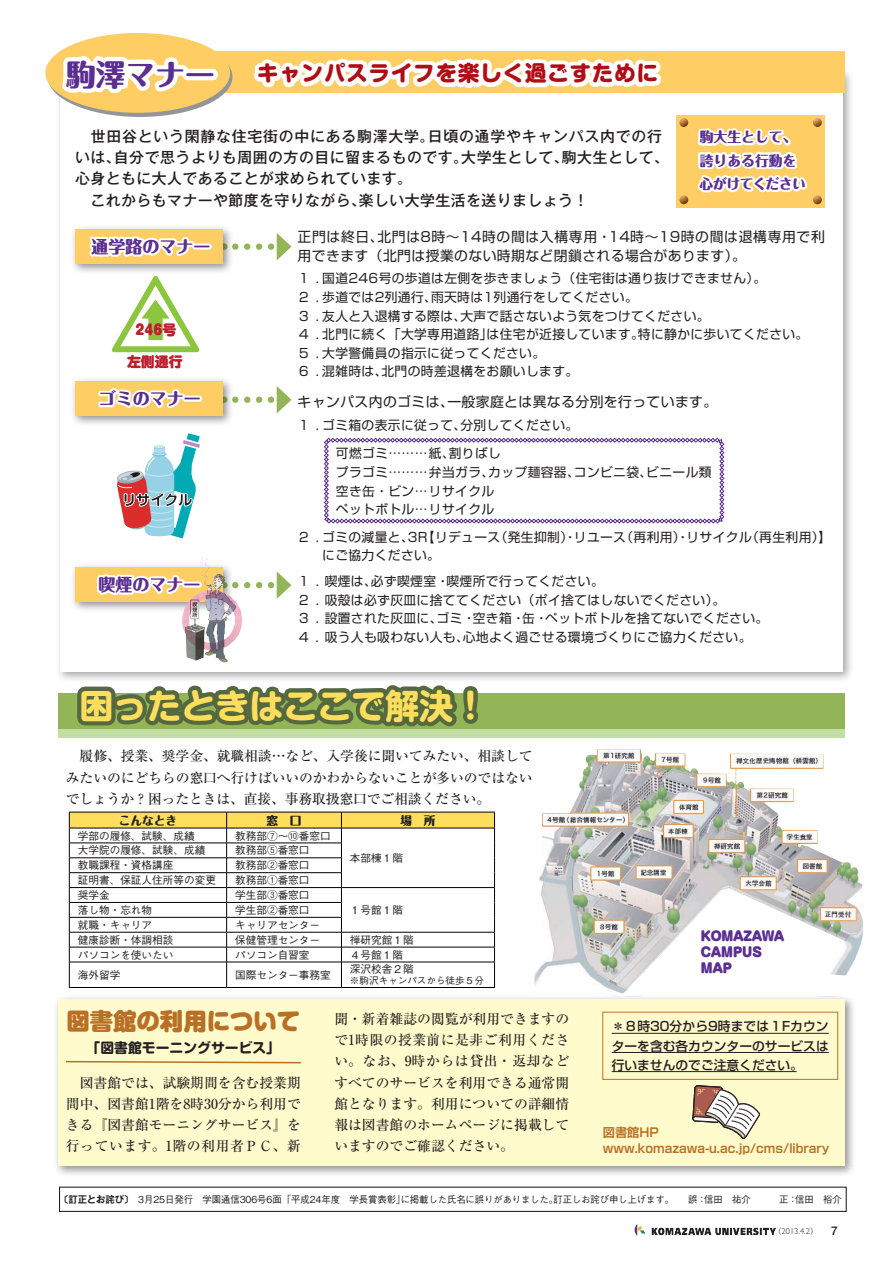
<style>
.page{position:relative;width:893px;height:1263px;background:#fff}
.page>*{position:absolute;margin:0;border:0;box-sizing:border-box;transform-origin:0 0}
.t1{font:700 34.05px "Shin M Go Pro";color:#ffde5d}
.t2{font:800 29.7px "Maru Fo Pro";color:#5b2e91}
.t3{font:900 23.4px "Shin M Go Pro";color:#b97026}
.t4{font:800 21.3px "Shin M Go Pro";letter-spacing:.05em;color:#b00d15}
.t5{font:800 16.95px "Maru Fo Pro";color:#5b2e91}
.t6{font:500 14.85px/21.3px "Gothic MB101 Pro";letter-spacing:.035em;color:#231f20}
.t7{font:14.7px "Shin M Go Pro Ultra 90 pv RKSJ H";letter-spacing:-.04em;color:#231f20}
.t8{font:500 13.8px/21.3px "Ryumin Pro";color:#231f20;text-align:justify}
.t9{font:13.8px "Shin Go Pro";letter-spacing:.03em;color:#231f20}
.t10{font:13.8px "Shin Go Pro";letter-spacing:.05em;color:#231f20}
.t11{font:800 13.8px/23.4px "Maru Fo Pro";color:#5b2e91}
.t12{font:700 13.8px "Shin M Go Pro";color:#231f20}
.t13{font:13.8px "Shin M Go Pro Ultra 90 pv RKSJ H";color:#be1d2c}
.t14{font:12.75px/18.6px "Shin Go Pro";letter-spacing:.03em;color:#231f20}
.t15{font:500 12.75px/19.2px "Shin Go Pro";color:#231f20;text-align:justify}
.t16{font:900 12.75px/15.9px "Shin M Go Pro";letter-spacing:-.05em;color:#5b2e91}
.t17{font:700 12.15px/15.9px "Shin Go Pro De";color:#b97026}
.t18{font:800 11.7px "Maru Fo Pro";color:#231f20}
.t19{font:500 10.65px "Gothic BBB Pro";color:#231f20}
.t20{font:500 9.6px "Gothic BBB Pro";letter-spacing:-.005em;color:#231f20}
.t21{font:300 8.55px "Gill Sans";color:#231f20}
.s1{font-family:"Gothic MB101 Pro De";font-weight:700}
.s2{font-family:"Shin Go Pro";font-size:7.5px}
.s3{font-family:"Helvetica Neue";font-weight:500;font-size:12px}
</style>
<div class="page">
<div style="left:58px;top:693px;width:787px;height:44px;background:#94b557"></div>
<div style="left:58px;top:729px;width:787px;height:8px;background:#c3dfa4"></div>
<svg style="left:77px;top:685px;width:401px;height:42px"></svg>
<div style="left:53px;top:994px;width:803px;height:183px;background:#231f20;opacity:.5"></div>
<div style="left:58px;top:999px;width:787px;height:167px;background:#fffbcc"></div>
<svg style="left:691px;top:1086px;width:70px;height:55px"></svg>
<svg style="left:64px;top:1060px;width:238px;height:4px"></svg>
<hr style="left:612px;top:1033px;width:217px;height:1px;background:#231f20">
<hr style="left:612px;top:1052px;width:217px;height:1px;background:#231f20">
<hr style="left:612px;top:1071px;width:185px;height:1px;background:#231f20">
<div style="left:602px;top:1012px;width:236px;height:68px;border:1px solid #b97026"></div>
<svg style="left:69px;top:812px;width:426px;height:175px"></svg>
<hr style="left:69px;top:987px;width:158px;height:1px;background:#00000a">
<hr style="left:227px;top:987px;width:114px;height:1px;background:#00000a">
<hr style="left:341px;top:987px;width:154px;height:1px;background:#00000a">
<img style="left:534px;top:749px;width:329px;height:247px">
<div style="left:55px;top:67px;width:799px;height:616px;background:#231f20;opacity:.4"></div>
<div style="left:61px;top:72px;width:782px;height:600px;background:#fff"></div>
<div style="left:676px;top:115px;width:149px;height:92px;background:#fecd64"></div>
<svg style="left:694px;top:92px;width:115px;height:116px"></svg>
<div style="left:676px;top:118px;width:12px;height:12px;background:#231f20;opacity:.75"></div>
<div style="left:676px;top:195px;width:12px;height:11px;background:#231f20;opacity:.75"></div>
<div style="left:810px;top:118px;width:12px;height:12px;background:#231f20;opacity:.75"></div>
<div style="left:810px;top:195px;width:12px;height:11px;background:#231f20;opacity:.75"></div>
<svg style="left:112px;top:276px;width:87px;height:76px"></svg>
<div style="left:70px;top:224px;width:164px;height:51px;background:#231f20;opacity:.5"></div>
<svg style="left:70px;top:230px;width:154px;height:37px"></svg>
<div style="left:192px;top:244px;width:20px;height:6px;border:4px solid #fff"></div>
<svg style="left:117px;top:433px;width:83px;height:105px"></svg>
<svg style="left:235px;top:386px;width:56px;height:27px"></svg>
<div style="left:70px;top:376px;width:164px;height:51px;background:#231f20;opacity:.5"></div>
<svg style="left:75px;top:382px;width:149px;height:34px"></svg>
<div style="left:183px;top:396px;width:19px;height:6px;border:4px solid #fff"></div>
<svg style="left:324px;top:438px;width:400px;height:85px"></svg>
<svg style="left:244px;top:571px;width:47px;height:28px"></svg>
<div style="left:70px;top:562px;width:164px;height:51px;background:#231f20;opacity:.5"></div>
<svg style="left:75px;top:567px;width:107px;height:35px"></svg>
<img style="left:182px;top:558px;width:60px;height:105px">
<div style="left:159px;top:51px;width:686px;height:41px;background:#fecd64"></div>
<div style="left:45px;top:33px;width:185px;height:80px;background:#fecd64;border-radius:50%"></div>
<svg style="left:54px;top:33px;width:138px;height:102px"></svg>
<div style="left:182px;top:69px;width:36px;height:11px;border:9px solid #fff"></div>
<svg style="left:235px;top:57px;width:433px;height:203px"></svg>
<div style="left:59px;top:1186px;width:788px;height:26px;border:1px solid #231f20"></div>
<img style="left:651px;top:1228px;width:124px;height:7px">
<svg style="left:635px;top:1224px;width:10px;height:12px"></svg>
<h2 class="t2" style="left:66px;top:51px;width:150px">駒澤マナー</h2>
<h3 class="t4" style="left:257px;top:56px;width:402px">キャンパスライフを楽しく過ごすために</h3>
<p class="t6" style="left:75px;top:124px;width:596px">　世田谷という閑静な住宅街の中にある駒澤大学。日頃の通学やキャンパス内での行いは、自分で思うよりも周囲の方の目に留まるものです。大学生として、駒大生として、心身ともに大人であることが求められています。<br>　これからもマナーや節度を守りながら、楽しい大学生活を送りましょう！</p>
<p class="t11" style="left:700px;top:124px;width:108px">駒大生として、誇りある行動を心がけてください</p>
<h3 class="t5" style="left:91px;top:233px;width:121px">通学路のマナー</h3>
<p class="t13" style="left:136px;top:319px;width:42px">246号</p>
<p class="t13" style="left:127px;top:351px;width:57px">左側通行</p>
<p class="t10" style="left:298px;top:225px;width:529px">正門は終日、北門は8時～14時の間は入構専用・14時～19時の間は退構専用で利</p>
<p class="t9" style="left:298px;top:244px;width:450px">用できます（北門は授業のない時期など閉鎖される場合があります）。</p>
<p class="t14" style="left:298px;top:268px;width:512px">１ ．国道246号の歩道は左側を歩きましょう（住宅街は通り抜けできません）。<br>２ ．歩道では2列通行、雨天時は1列通行をしてください。<br>３ ．友人と入退構する際は、大声で話さないよう気をつけてください。<br>４ ．北門に続く「大学専用道路」は住宅が近接しています。特に静かに歩いてください。５ ．大学警備員の指示に従ってください。<br>６ ．混雑時は、北門の時差退構をお願いします。</p>
<h3 class="t5" style="left:99px;top:385px;width:104px">ゴミのマナー</h3>
<p class="t9" style="left:298px;top:390px;width:421px">キャンパス内のゴミは、一般家庭とは異なる分別を行っています。</p>
<p class="t14" style="left:298px;top:414px;width:282px">１ ．ゴミ箱の表示に従って、分別してください。</p>
<p class="t7" style="left:122px;top:488px;width:72px">リサイクル</p>
<h3 class="t5" style="left:99px;top:571px;width:104px">喫煙のマナー</h3>
<p class="t14" style="left:336px;top:443px;width:377px">可燃ゴミ………紙、割りばし<br>プラゴミ………弁当ガラ、カップ麺容器、コンビニ袋、ビニール類空き缶・ビン…リサイクル<br>ペットボトル…リサイクル</p>
<p class="t14" style="left:322px;top:526px;width:511px;text-indent:-25px">２ ．ゴミの減量と、3R【リデュース（発生抑制）・リユース（再利用）・リサイクル（再生利用）】にご協力ください。</p>
<p class="t14" style="left:298px;top:570px;width:472px">１ ．喫煙は、必ず喫煙室・喫煙所で行ってください。<br>２ ．吸殻は必ず灰皿に捨ててください（ポイ捨てはしないでください）。<br>３ ．設置された灰皿に、ゴミ・空き箱・缶・ペットボトルを捨てないでください。４ . 吸う人も吸わない人も、心地よく過ごせる環境づくりにご協力ください。</p>
<h1 class="t1" style="left:79px;top:678px;width:410px">困ったときはここで解決！</h1>
<p class="t8" style="left:66px;top:744px;width:468px">　履修、授業、奨学金、就職相談…など、入学後に聞いてみたい、相談してみたいのにどちらの窓口へ行けばいいのかわからないことが多いのではないでしょうか？困ったときは、直接、事務取扱窓口でご相談ください。</p>
<p class="t18" style="left:119px;top:811px;width:60px">こんなとき</p>
<p class="t18" style="left:266px;top:811px;width:37px">窓　口</p>
<p class="t18" style="left:400px;top:811px;width:37px">場　所</p>
<p class="t19" style="left:78px;top:827px;width:118px">学部の履修、試験、成績</p>
<p class="t19" style="left:235px;top:827px;width:97px">教務部⑦～⑩番窓口</p>
<p class="t19" style="left:350px;top:849px;width:55px">本部棟１階</p>
<p class="t19" style="left:78px;top:842px;width:129px">大学院の履修、試験、成績</p>
<p class="t19" style="left:235px;top:842px;width:76px">教務部⑤番窓口</p>
<p class="t19" style="left:78px;top:857px;width:97px">教職課程・資格講座</p>
<p class="t19" style="left:235px;top:857px;width:76px">教務部②番窓口</p>
<p class="t19" style="left:78px;top:871px;width:140px">証明書、保証人住所等の変更</p>
<p class="t19" style="left:235px;top:871px;width:76px">教務部①番窓口</p>
<p class="t19" style="left:78px;top:886px;width:33px">奨学金</p>
<p class="t19" style="left:235px;top:886px;width:76px">学生部③番窓口</p>
<p class="t19" style="left:78px;top:901px;width:76px">落し物・忘れ物</p>
<p class="t19" style="left:235px;top:901px;width:76px">学生部②番窓口</p>
<p class="t19" style="left:350px;top:901px;width:55px">１号館１階</p>
<p class="t19" style="left:78px;top:916px;width:76px">就職・キャリア</p>
<p class="t19" style="left:235px;top:916px;width:87px">キャリアセンター</p>
<p class="t19" style="left:78px;top:931px;width:97px">健康診断・体調相談</p>
<p class="t19" style="left:235px;top:931px;width:87px">保健管理センター</p>
<p class="t19" style="left:350px;top:931px;width:65px">禅研究館１階</p>
<p class="t19" style="left:78px;top:946px;width:97px">パソコンを使いたい</p>
<p class="t19" style="left:235px;top:946px;width:76px">パソコン自習室</p>
<p class="t19" style="left:350px;top:946px;width:55px">４号館１階</p>
<p class="t19" style="left:78px;top:966px;width:44px">海外留学</p>
<p class="t19" style="left:235px;top:966px;width:97px">国際センター事務室</p>
<p class="t19" style="left:350px;top:961px;width:65px">深沢校舎２階</p>
<p class="t20" style="left:350px;top:973px;width:135px">※駒沢キャンパスから徒歩５分</p>
<p class="t16" style="left:701px;top:927px;width:85px">KOMAZAWA<br>CAMPUS<br>MAP</p>
<h3 class="t3" style="left:66px;top:1002px;width:235px">図書館の利用について</h3>
<p class="t12" style="left:87px;top:1036px;width:195px">「図書館モーニングサービス」</p>
<p class="t8" style="left:66px;top:1071px;width:236px">　図書館では、試験期間を含む授業期間中、図書館1階を8時30分から利用できる『図書館モーニングサービス』を行っています。1階の利用者ＰＣ、新</p>
<p class="t8" style="left:334px;top:1007px;width:236px">聞・新着雑誌の閲覧が利用できますので1時限の授業前に是非ご利用ください。なお、9時からは貸出・返却などすべてのサービスを利用できる通常開館となります。利用についての詳細情報は図書館のホームページに掲載していますのでご確認ください。</p>
<p class="t15" style="left:612px;top:1015px;width:219px">＊８時30分から9時までは１Fカウンターを含む各カウンターのサービスは行いませんのでご注意ください。</p>
<p class="t17" style="left:603px;top:1123px;width:228px">図書館HP www.komazawa-u.ac.jp/cms/library</p>
<p class="t20" style="left:59px;top:1191px;width:784px"><span class="s1">〔訂正とお詫び〕</span>　3月25日発行　学園通信306号6面「平成24年度　学長賞表彰」に掲載した氏名に誤りがありました。訂正しお詫び申し上げます。　　誤：信田　祐介　　　正：信田　裕介</p>
<p class="t21" style="left:774px;top:1226px;width:65px"><span class="s2">（</span>2013.4.2<span class="s2">）</span> <span class="s3">7</span></p>
</div>
